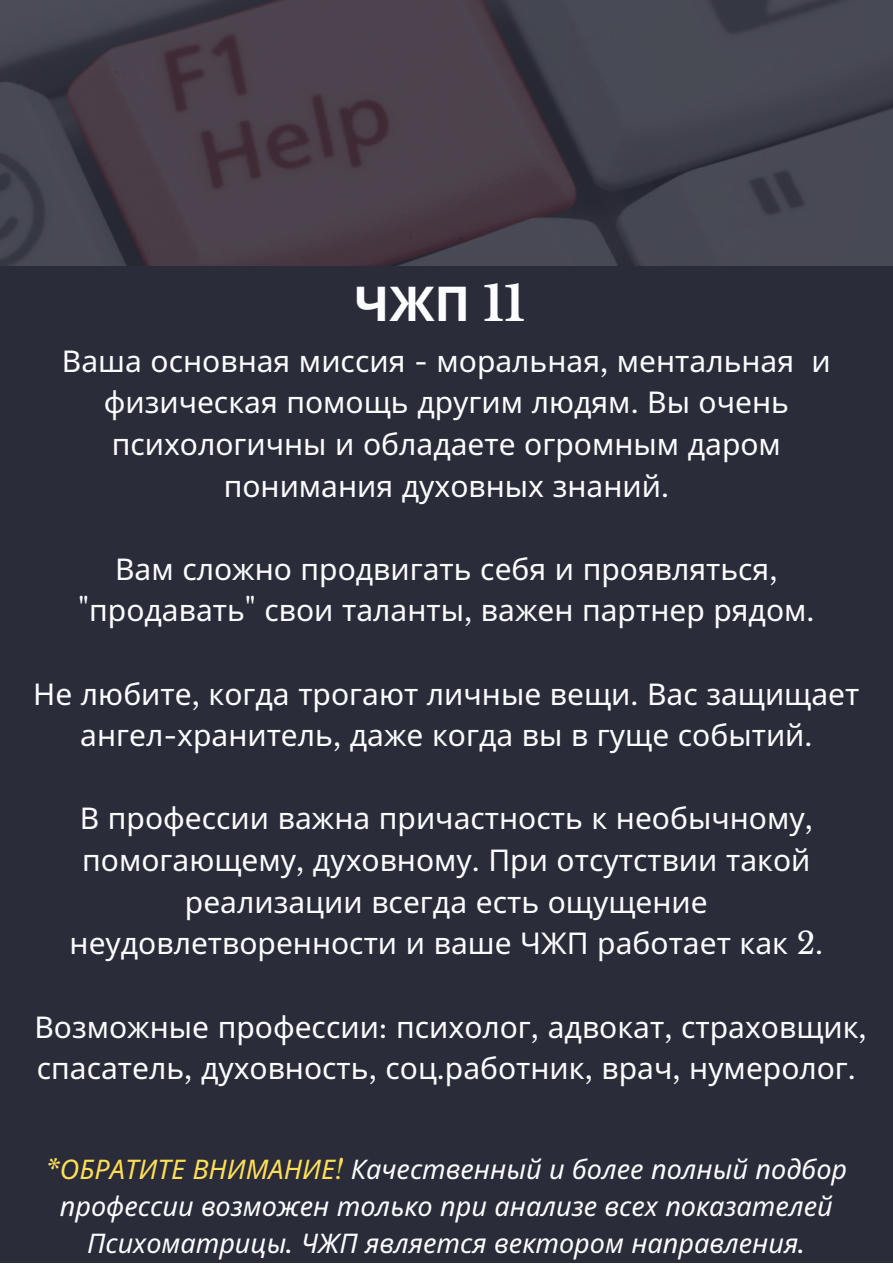
<style>
.page{position:relative;width:893px;height:1264px;background:#fff}
.page>*{position:absolute;margin:0;border:0;box-sizing:border-box;transform-origin:0 0}
.t1{font:700 48px "Noto Sans";color:#fbfdff}
.t2{font:30px/41.5px "Noto Sans";color:#fbfdff;text-align:center}
.t3{font:italic 27px/37px "Noto Sans";color:#fbfdff;text-align:center}
.s1{font-family:"Libre Baskerville"}
.s2{font-family:"Libre Baskerville";color:#ffde59}
.s3{color:#ffde59}
</style>
<div class="page">
<div style="left:0;top:0;width:892px;height:1262px;background:#2a2c39"></div>
<svg style="left:0;top:0;width:892px;height:266px;background:#45414b"></svg>
<p class="t1" style="left:354px;top:270px;width:172px">ЧЖП <span class="s1">11</span></p>
<p class="t2" style="left:62px;top:339px;width:770px">Ваша основная миссия <span class="s1">-</span> моральная<span class="s1">,</span> ментальная и физическая помощь другим людям<span class="s1">.</span> Вы очень психологичны и обладаете огромным даром понимания духовных знаний<span class="s1">.</span></p>
<p class="t2" style="left:78px;top:547px;width:737px">Вам сложно продвигать себя и проявляться<span class="s1">, "</span>продавать<span class="s1">"</span> свои таланты<span class="s1">,</span> важен партнер рядом<span class="s1">.</span></p>
<p class="t2" style="left:33px;top:672px;width:827px">Не любите<span class="s1">,</span> когда трогают личные вещи<span class="s1">.</span> Вас защищает ангел<span class="s1">-</span>хранитель<span class="s1">,</span> даже когда вы в гуще событий<span class="s1">.</span></p>
<p class="t2" style="left:70px;top:797px;width:755px">В профессии важна причастность к необычному<span class="s1">, </span>помогающему<span class="s1">,</span> духовному<span class="s1">.</span> При отсутствии такой реализации всегда есть ощущение неудовлетворенности и ваше ЧЖП работает как <span class="s1">2.</span></p>
<p class="t2" style="left:34px;top:1005px;width:833px;text-align:left">Возможные профессии<span class="s1">:</span> психолог<span class="s1">,</span> адвокат<span class="s1">,</span> страховщик<span class="s1">, </span>спасатель<span class="s1">,</span> духовность<span class="s1">,</span> соц<span class="s1">.</span>работник<span class="s1">,</span> врач<span class="s1">,</span> нумеролог<span class="s1">.</span></p>
<p class="t3" style="left:45px;top:1150px;width:803px"><span class="s2">*</span><span class="s3">ОБРАТИТЕ ВНИМАНИЕ</span><span class="s2">!</span> Качественный и более полный подбор профессии возможен только при анализе всех показателей<br>Психоматрицы<span class="s1">.</span> ЧЖП является вектором направления<span class="s1">.</span></p>
</div>
